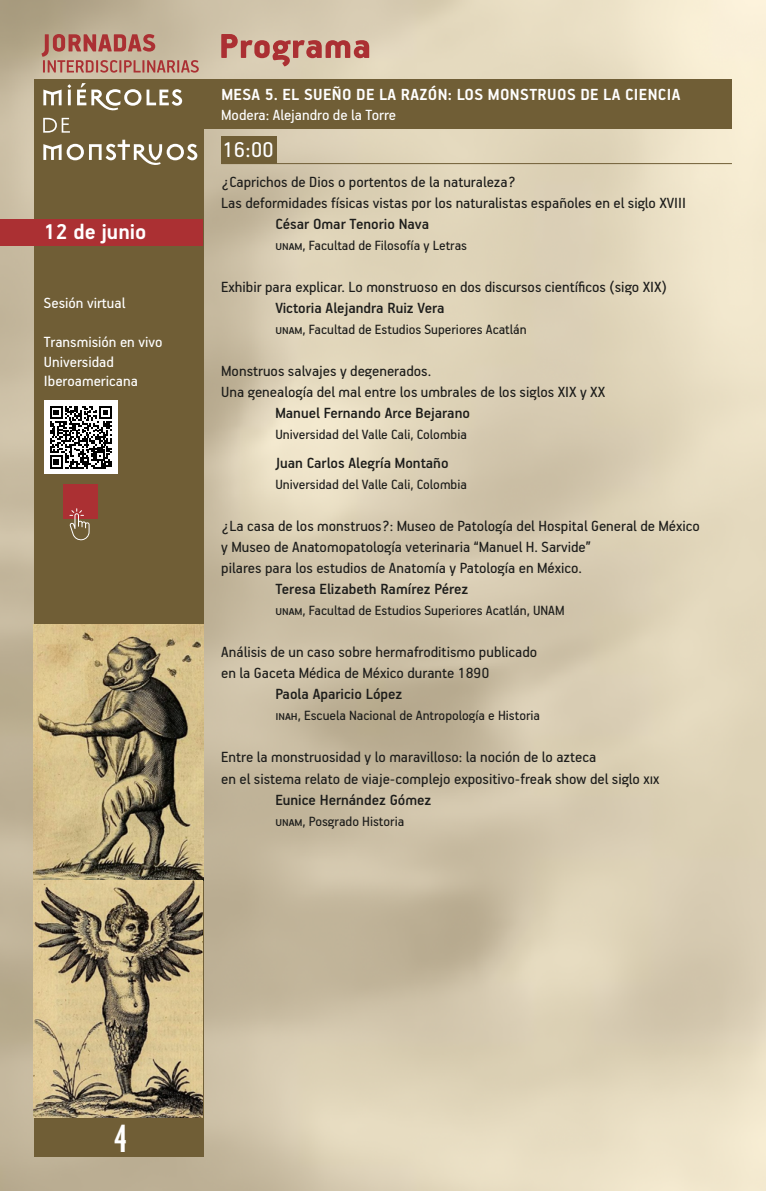
<style>
.page{position:relative;width:766px;height:1191px;background:#fff}
.page>*{position:absolute;margin:0;border:0;box-sizing:border-box;transform-origin:0 0}
.t1{font:39px "Magno Sans Variable Roman";color:#fff}
.t2{font:700 24px "PF Handbook Pro";color:#fff}
.t3{font:24px "PF Handbook Pro";color:#fff}
.t4{font:700 18px "PF Handbook Pro";letter-spacing:.02em;color:#fff}
.t5{font:16.5px/21px "PF Handbook Pro";color:#1d1d1b}
.t6{font:500 16.5px "PF Handbook Pro";color:#1d1d1b}
.t7{font:16.5px/19.5px "PF Handbook Pro";color:#fff}
.t8{font:15px "PF Handbook Pro";color:#1d1d1b}
</style>
<div class="page">
<img style="left:0;top:0;width:765px;height:1191px">
<svg style="left:41px;top:34px;width:158px;height:39px;background:#be8f7e"></svg>
<div style="left:34px;top:79px;width:169px;height:1078px;background:#705e36"></div>
<svg style="left:43px;top:84px;width:28px;height:21px"></svg>
<svg style="left:77px;top:83px;width:105px;height:28px"></svg>
<svg style="left:43px;top:118px;width:27px;height:15px"></svg>
<svg style="left:43px;top:140px;width:154px;height:25px"></svg>
<div style="left:203px;top:79px;width:528px;height:50px;background:#705e36"></div>
<div style="left:0;top:219px;width:203px;height:27px;background:#ab3033"></div>
<svg style="left:221px;top:34px;width:148px;height:33px;background:#c99787"></svg>
<img style="left:34px;top:624px;width:170px;height:494px">
<div style="left:44px;top:400px;width:73px;height:73px;background:#fff"></div>
<svg style="left:50px;top:406px;width:62px;height:62px"></svg>
<div style="left:221px;top:136px;width:55px;height:27px;background:#705e36"></div>
<hr style="left:221px;top:163px;width:510px;height:1px;background:#705e36">
<div style="left:64px;top:485px;width:34px;height:34px;background:#ab3033"></div>
<svg style="left:69px;top:508px;width:21px;height:33px"></svg>
<h2 class="t2" style="left:44px;top:217px;width:104px">12 de junio</h2>
<p class="t7" style="left:44px;top:293px;width:83px">Sesión virtual</p>
<p class="t7" style="left:44px;top:332px;width:120px">Transmisión en vivo<br>Universidad<br>Iberoamericana</p>
<p class="t4" style="left:221px;top:84px;width:460px">MESA 5. EL SUEÑO DE LA RAZÓN: LOS MONSTRUOS DE LA CIENCIA</p>
<p class="t7" style="left:221px;top:104px;width:176px">Modera: Alejandro de la Torre</p>
<h2 class="t3" style="left:222px;top:135px;width:53px">16:00</h2>
<p class="t5" style="left:221px;top:171px;width:466px">¿Caprichos de Dios o portentos de la naturaleza?<br>Las deformidades físicas vistas por los naturalistas españoles en el siglo XVIII</p>
<p class="t6" style="left:275px;top:213px;width:155px">César Omar Tenorio Nava</p>
<p class="t8" style="left:275px;top:236px;width:193px">unam, Facultad de Filosofía y Letras</p>
<p class="t5" style="left:221px;top:276px;width:447px">Exhibir para explicar. Lo monstruoso en dos discursos científicos (sigo XIX)</p>
<p class="t6" style="left:275px;top:297px;width:171px">Victoria Alejandra Ruiz Vera</p>
<p class="t8" style="left:275px;top:320px;width:253px">unam, Facultad de Estudios Superiores Acatlán</p>
<p class="t5" style="left:221px;top:360px;width:385px">Monstruos salvajes y degenerados.<br>Una genealogía del mal entre los umbrales de los siglos XIX y XX</p>
<p class="t6" style="left:275px;top:402px;width:196px">Manuel Fernando Arce Bejarano</p>
<p class="t8" style="left:275px;top:425px;width:193px">Universidad del Valle Cali, Colombia</p>
<p class="t6" style="left:275px;top:453px;width:175px">Juan Carlos Alegría Montaño</p>
<p class="t8" style="left:275px;top:476px;width:193px">Universidad del Valle Cali, Colombia</p>
<p class="t5" style="left:221px;top:515px;width:480px">¿La casa de los monstruos?: Museo de Patología del Hospital General de México y Museo de Anatomopatología veterinaria “Manuel H. Sarvide”<br>pilares para los estudios de Anatomía y Patología en México.</p>
<p class="t6" style="left:275px;top:579px;width:194px">Teresa Elizabeth Ramírez Pérez</p>
<p class="t8" style="left:275px;top:602px;width:291px">unam, Facultad de Estudios Superiores Acatlán, UNAM</p>
<p class="t5" style="left:221px;top:641px;width:317px">Análisis de un caso sobre hermafroditismo publicado en la Gaceta Médica de México durante 1890</p>
<p class="t6" style="left:275px;top:684px;width:129px">Paola Aparicio López</p>
<p class="t8" style="left:275px;top:707px;width:266px">inah, Escuela Nacional de Antropología e Historia</p>
<p class="t5" style="left:221px;top:746px;width:439px">Entre la monstruosidad y lo maravilloso: la noción de lo azteca<br>en el sistema relato de viaje-complejo expositivo-freak show del siglo xix</p>
<p class="t6" style="left:275px;top:789px;width:158px">Eunice Hernández Gómez</p>
<p class="t8" style="left:275px;top:812px;width:130px">unam, Posgrado Historia</p>
<h1 class="t1" style="left:114px;top:1115px;width:13px">4</h1>
</div>
